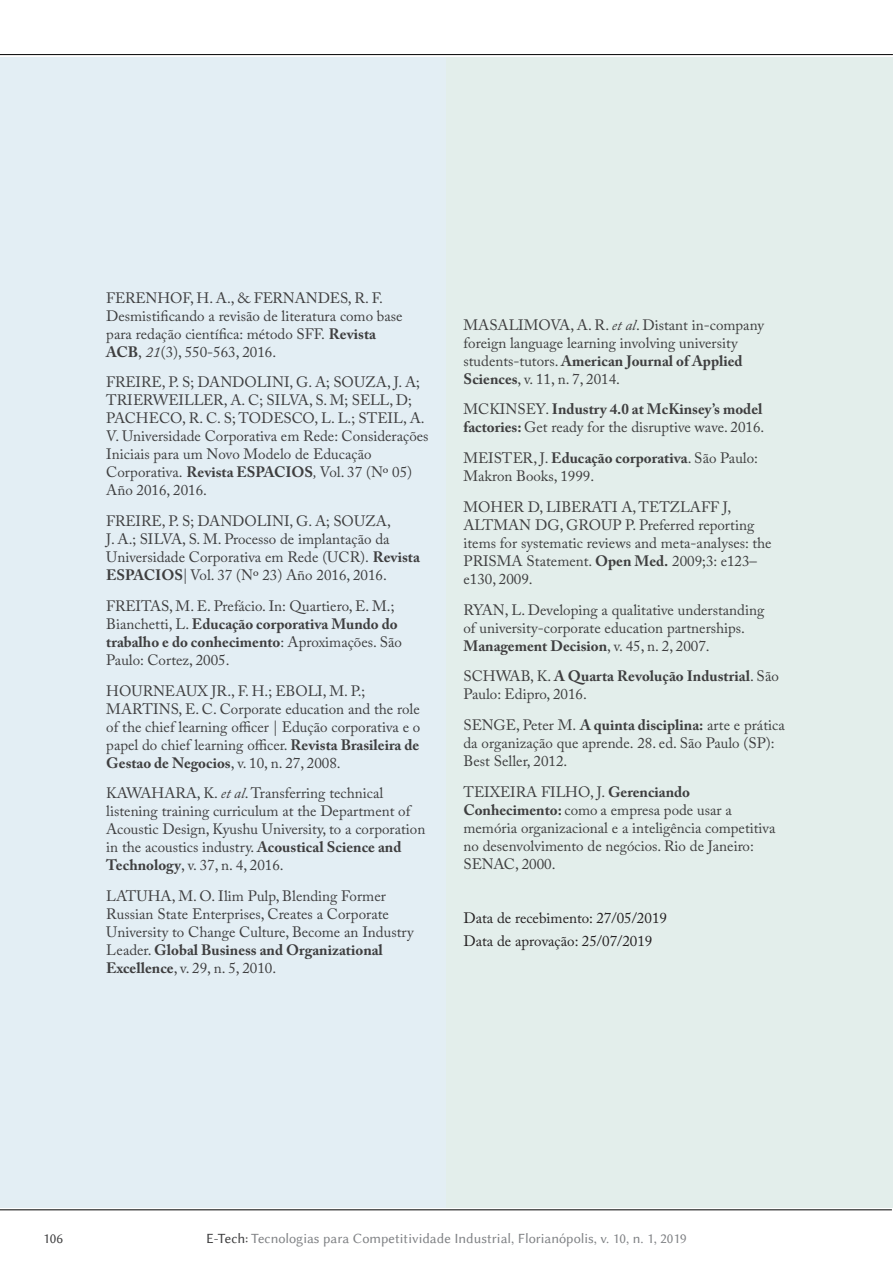
<style>
.page{position:relative;width:893px;height:1263px;background:#fff}
.page>*{position:absolute;margin:0;border:0;box-sizing:border-box;transform-origin:0 0}
.referencias{font:15px/18px "Adobe Caslon Pro";color:#3e3e3f}
.recebimento_publicaç{font:15px "Adobe Caslon Pro";color:#231f20}
.t1{font:14.25px "Lin Biolinum";color:#808285}
.t2{font:14.25px "Lin Biolinum";color:#3e3e3f}
.s1{font-weight:700}
.s2{font-style:italic}
.s3{color:#3e3e3f}
</style>
<div class="page">
<hr style="left:0;top:1209px;width:892px;height:1px;background:#000">
<hr style="left:0;top:54px;width:893px;height:1px;background:#000">
<div style="left:0;top:57px;width:446px;height:1151px;background:#e3eef4"></div>
<div style="left:446px;top:57px;width:447px;height:1151px;background:#e3eeeb"></div>
<p class="referencias" style="left:106px;top:288px;width:298px">FERENHOF, H. A., &amp; FERNANDES, R. F.<br>Desmistificando a revisão de literatura como base para redação científica: método SFF. <span class="s1">Revista ACB</span>, <span class="s2">21</span>(3), 550-563, 2016.</p>
<p class="referencias" style="left:106px;top:373px;width:324px">FREIRE, P. S; DANDOLINI, G. A; SOUZA, J. A; TRIERWEILLER, A. C; SILVA, S. M; SELL, D; PACHECO, R. C. S; TODESCO, L. L.; STEIL, A.<br>V. Universidade Corporativa em Rede: Considerações Iniciais para um Novo Modelo de Educação Corporativa. <span class="s1">Revista ESPACIOS</span><span class="s2">,</span> Vol. 37 (Nº 05)<br>Año 2016, 2016.</p>
<p class="referencias" style="left:106px;top:512px;width:315px">FREIRE, P. S; DANDOLINI, G. A; SOUZA,<br>J. A.; SILVA, S. M. Processo de implantação da Universidade Corporativa em Rede (UCR). <span class="s1">Revista ESPACIOS</span><span class="s2">|</span> Vol. 37 (Nº 23) Año 2016, 2016.</p>
<p class="referencias" style="left:106px;top:597px;width:297px">FREITAS, M. E. Prefácio. In: Quartiero, E. M.; Bianchetti, L. <span class="s1">Educação corporativa Mundo do trabalho e do conhecimento</span>: Aproximações. São Paulo: Cortez, 2005.</p>
<p class="referencias" style="left:106px;top:681px;width:316px">HOURNEAUX JR., F. H.; EBOLI, M. P.; MARTINS, E. C. Corporate education and the role of the chief learning officer | Edução corporativa e o papel do chief learning officer. <span class="s1">Revista Brasileira de Gestao de Negocios</span>, v. 10, n. 27, 2008.</p>
<p class="referencias" style="left:106px;top:784px;width:320px">KAWAHARA, K. <span class="s2">et al</span>. Transferring technical listening training curriculum at the Department of Acoustic Design, Kyushu University, to a corporation in the acoustics industry. <span class="s1">Acoustical Science and Technology</span>, v. 37, n. 4, 2016.</p>
<p class="referencias" style="left:106px;top:887px;width:309px">LATUHA, M. O. Ilim Pulp, Blending Former Russian State Enterprises, Creates a Corporate University to Change Culture, Become an Industry Leader. <span class="s1">Global Business and Organizational Excellence</span>, v. 29, n. 5, 2010.</p>
<p class="referencias" style="left:463px;top:315px;width:302px">MASALIMOVA, A. R. <span class="s2">et al</span>. Distant in-company foreign language learning involving university students-tutors. <span class="s1">American Journal of Applied Sciences</span>, v. 11, n. 7, 2014.</p>
<p class="referencias" style="left:463px;top:400px;width:302px">MCKINSEY. <span class="s1">Industry 4.0 at McKinsey’s model factories:</span> Get ready for the disruptive wave. 2016.</p>
<p class="referencias" style="left:463px;top:449px;width:296px">MEISTER, J. <span class="s1">Educação corporativa</span>. São Paulo:<br>Makron Books, 1999.</p>
<p class="referencias" style="left:463px;top:498px;width:310px">MOHER D, LIBERATI A, TETZLAFF J, ALTMAN DG, GROUP P. Preferred reporting items for systematic reviews and meta-analyses: the PRISMA Statement. <span class="s1">Open Med.</span> 2009;3: e123– e130, 2009.</p>
<p class="referencias" style="left:463px;top:600px;width:302px">RYAN, L. Developing a qualitative understanding of university-corporate education partnerships.<br><span class="s1">Management Decision</span>, v. 45, n. 2, 2007.</p>
<p class="referencias" style="left:463px;top:667px;width:317px">SCHWAB, K. <span class="s1">A Quarta Revolução Industrial</span>. São<br>Paulo: Edipro, 2016.</p>
<p class="referencias" style="left:463px;top:716px;width:323px">SENGE, Peter M. <span class="s1">A quinta disciplina:</span> arte e prática da organização que aprende. 28. ed. São Paulo (SP):<br>Best Seller, 2012.</p>
<p class="referencias" style="left:463px;top:783px;width:313px">TEIXEIRA FILHO, J. <span class="s1">Gerenciando Conhecimento:</span> como a empresa pode usar a memória organizacional e a inteligência competitiva no desenvolvimento de negócios. Rio de Janeiro:<br>SENAC, 2000.</p>
<p class="recebimento_publicaç" style="left:463px;top:909px;width:205px">Data de recebimento: 27/05/2019</p>
<p class="recebimento_publicaç" style="left:463px;top:932px;width:190px">Data de aprovação: 25/07/2019</p>
<p class="t2" style="left:43px;top:1230px;width:21px">106</p>
<p class="t1" style="left:206px;top:1230px;width:482px"><span class="s3">E-Tech:</span> Tecnologias para Competitividade Industrial, Florianópolis, v. 10, n. 1, 2019</p>
</div>
